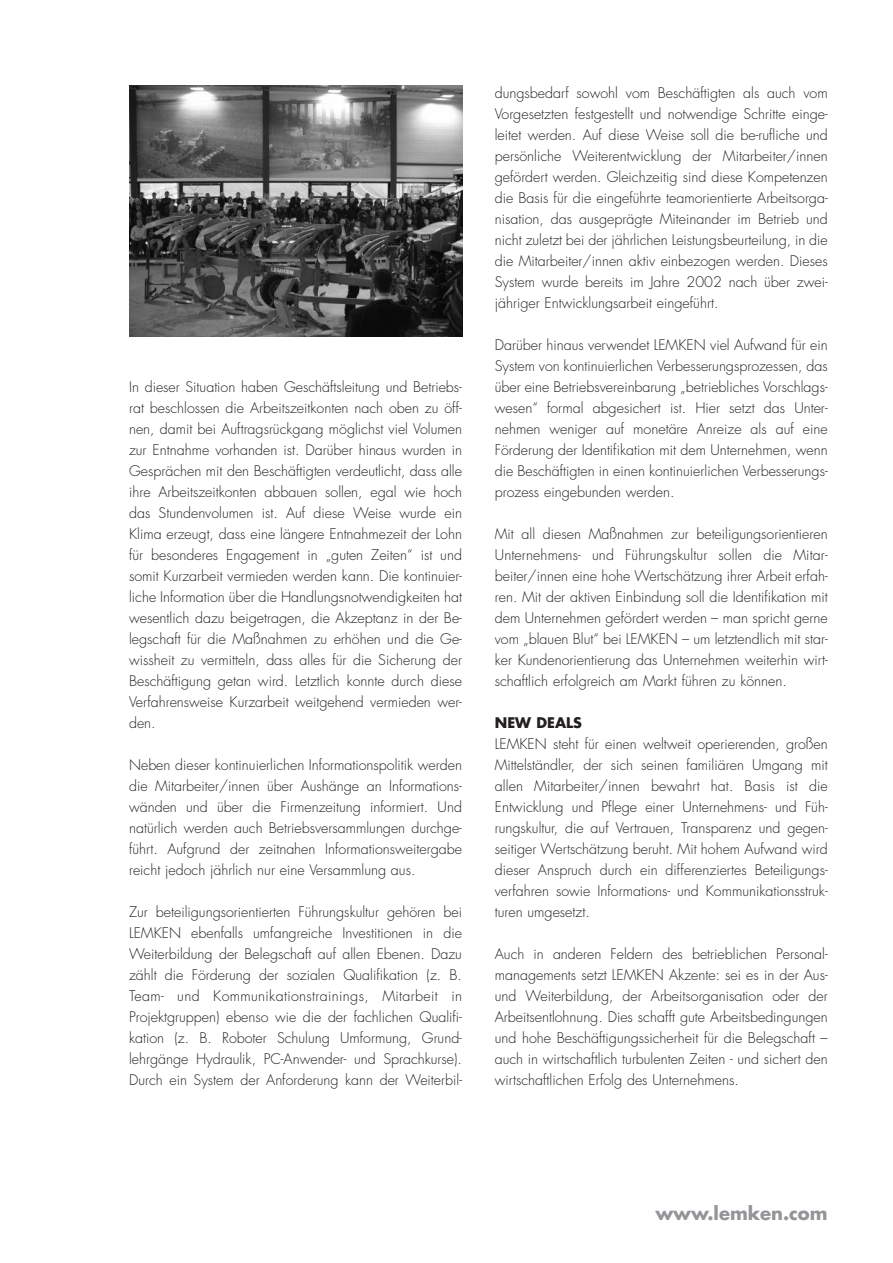
<style>
.page{position:relative;width:893px;height:1263px;background:#fff}
.page>*{position:absolute;margin:0;border:0;box-sizing:border-box;transform-origin:0 0}
.t1{font:700 18px "Futura";color:#939598}
.t2{font:300 14.25px/21px "Futura";color:#231f20;text-align:justify}
.t3{font:700 14.25px "Futura";color:#231f20}
</style>
<div class="page">
<img style="left:130px;top:86px;width:333px;height:250px">
<p class="t2" style="left:129px;top:378px;width:334px">In dieser Situation haben Geschäftsleitung und Betriebs&shy;rat beschlossen die Arbeitszeitkonten nach oben zu öff&shy;nen, damit bei Auftragsrückgang möglichst viel Volumen zur Entnahme vorhanden ist. Darüber hinaus wurden in Gesprächen mit den Beschäftigten verdeutlicht, dass alle ihre Arbeitszeitkonten abbauen sollen, egal wie hoch das Stundenvolumen ist. Auf diese Weise wurde ein Klima erzeugt, dass eine längere Entnahmezeit der Lohn für besonderes Engagement in „guten Zeiten“ ist und somit Kurzarbeit vermieden werden kann. Die kontinuier&shy;liche Information über die Handlungsnotwendigkeiten hat wesentlich dazu beigetragen, die Akzeptanz in der Be&shy;legschaft für die Maßnahmen zu erhöhen und die Ge&shy;wissheit zu vermitteln, dass alles für die Sicherung der Beschäftigung getan wird. Letztlich konnte durch diese Verfahrensweise Kurzarbeit weitgehend vermieden wer&shy;den.</p>
<p class="t2" style="left:129px;top:756px;width:334px">Neben dieser kontinuierlichen Informationspolitik werden die Mitarbeiter/innen über Aushänge an Informations&shy;wänden und über die Firmenzeitung informiert. Und natürlich werden auch Betriebsversammlungen durchge&shy;führt. Aufgrund der zeitnahen Informationsweitergabe reicht jedoch jährlich nur eine Versammlung aus.</p>
<p class="t2" style="left:129px;top:903px;width:334px">Zur beteiligungsorientierten Führungskultur gehören bei LEMKEN ebenfalls umfangreiche Investitionen in die Weiterbildung der Belegschaft auf allen Ebenen. Dazu zählt die Förderung der sozialen Qualifikation (z. B.<br>Team- und Kommunikationstrainings, Mitarbeit in Projektgruppen) ebenso wie die der fachlichen Qualifi&shy;kation (z. B. Roboter Schulung Umformung, Grund&shy;lehrgänge Hydraulik, PC-Anwender- und Sprachkurse).<br>Durch ein System der Anforderung kann der Weiterbil-</p>
<p class="t2" style="left:495px;top:84px;width:334px">dungsbedarf sowohl vom Beschäftigten als auch vom Vorgesetzten festgestellt und notwendige Schritte einge&shy;leitet werden. Auf diese Weise soll die be-rufliche und persönliche Weiterentwicklung der Mitarbeiter/innen gefördert werden. Gleichzeitig sind diese Kompetenzen die Basis für die eingeführte teamorientierte Arbeitsorga&shy;nisation, das ausgeprägte Miteinander im Betrieb und nicht zuletzt bei der jährlichen Leistungsbeurteilung, in die die Mitarbeiter/innen aktiv einbezogen werden. Dieses System wurde bereits im Jahre 2002 nach über zwei&shy;jähriger Entwicklungsarbeit eingeführt.</p>
<p class="t2" style="left:495px;top:336px;width:334px">Darüber hinaus verwendet LEMKEN viel Aufwand für ein System von kontinuierlichen Verbesserungsprozessen, das über eine Betriebsvereinbarung „betriebliches Vorschlags&shy;wesen“ formal abgesichert ist. Hier setzt das Unter&shy;nehmen weniger auf monetäre Anreize als auf eine Förderung der Identifikation mit dem Unternehmen, wenn die Beschäftigten in einen kontinuierlichen Verbesserungs&shy;prozess eingebunden werden.</p>
<p class="t2" style="left:495px;top:525px;width:334px">Mit all diesen Maßnahmen zur beteiligungsorientieren Unternehmens- und Führungskultur sollen die Mitar&shy;beiter/innen eine hohe Wertschätzung ihrer Arbeit erfah&shy;ren. Mit der aktiven Einbindung soll die Identifikation mit dem Unternehmen gefördert werden – man spricht gerne vom „blauen Blut“ bei LEMKEN – um letztendlich mit star&shy;ker Kundenorientierung das Unternehmen weiterhin wirt&shy;schaftlich erfolgreich am Markt führen zu können.</p>
<p class="t3" style="left:495px;top:716px;width:89px">NEW DEALS</p>
<p class="t2" style="left:495px;top:735px;width:334px">LEMKEN steht für einen weltweit operierenden, großen Mittelständler, der sich seinen familiären Umgang mit allen Mitarbeiter/innen bewahrt hat. Basis ist die Entwicklung und Pflege einer Unternehmens- und Füh&shy;rungskultur, die auf Vertrauen, Transparenz und gegen&shy;seitiger Wertschätzung beruht. Mit hohem Aufwand wird dieser Anspruch durch ein differenziertes Beteiligungs&shy;verfahren sowie Informations- und Kommunikationsstruk&shy;turen umgesetzt.</p>
<p class="t2" style="left:495px;top:945px;width:334px">Auch in anderen Feldern des betrieblichen Personal&shy;managements setzt LEMKEN Akzente: sei es in der Aus&shy;und Weiterbildung, der Arbeitsorganisation oder der Arbeitsentlohnung. Dies schafft gute Arbeitsbedingungen und hohe Beschäftigungssicherheit für die Belegschaft – auch in wirtschaftlich turbulenten Zeiten - und sichert den wirtschaftlichen Erfolg des Unternehmens.</p>
<p class="t1" style="left:655px;top:1205px;width:174px">www.lemken.com</p>
</div>
